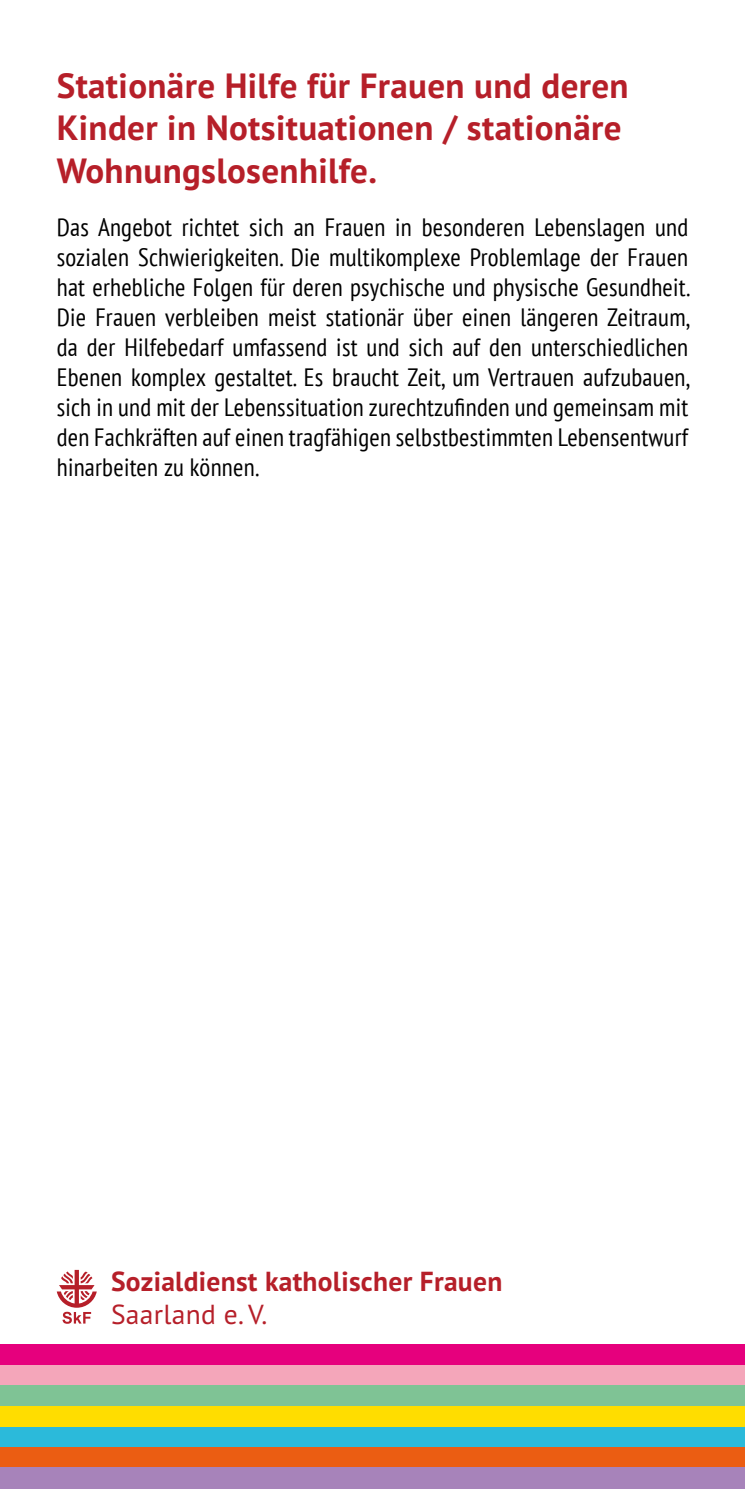
<style>
.page{position:relative;width:745px;height:1489px;background:#fff}
.page>*{position:absolute;margin:0;border:0;box-sizing:border-box;transform-origin:0 0}
.t1{font:700 35px/42.5px "PT Sans Pro";letter-spacing:.01em;color:#b61f29}
.t2{font:700 27.5px "PT Sans Pro";letter-spacing:.01em;color:#b61f29}
.t3{font:27.5px "PT Sans Pro";letter-spacing:.01em;color:#b61f29}
.t4{font:condensed 25px/30px "PT Sans";letter-spacing:.01em;color:#000;text-align:justify}
</style>
<div class="page">
<div style="left:0;top:1364px;width:744px;height:21px;background:#f4a6ba"></div>
<div style="left:0;top:1385px;width:744px;height:20px;background:#7fc395"></div>
<div style="left:0;top:1343px;width:744px;height:21px;background:#e6007d"></div>
<div style="left:0;top:1426px;width:744px;height:20px;background:#2bbada"></div>
<div style="left:0;top:1405px;width:744px;height:21px;background:#fd0"></div>
<div style="left:0;top:1446px;width:744px;height:21px;background:#eb5d12"></div>
<div style="left:0;top:1467px;width:744px;height:21px;background:#a783ba"></div>
<svg style="left:57px;top:1269px;width:40px;height:54px"></svg>
<h1 class="t1" style="left:57px;top:64px;width:573px">Stationäre Hilfe für Frauen und deren<br>Kinder in Notsituationen / stationäre<br>Wohnungslosenhilfe.</h1>
<p class="t4" style="left:57px;top:211px;width:634px">Das Angebot richtet sich an Frauen in besonderen Lebenslagen und sozialen Schwierigkeiten. Die multikomplexe Problemlage der Frauen hat erhebliche Folgen für deren psychische und physische Gesundheit.<br>Die Frauen verbleiben meist stationär über einen längeren Zeitraum, da der Hilfebedarf umfassend ist und sich auf den unterschiedlichen Ebenen komplex gestaltet. Es braucht Zeit, um Vertrauen aufzubauen, sich in und mit der Lebenssituation zurechtzufinden und gemeinsam mit den Fachkräften auf einen tragfähigen selbstbestimmten Lebensentwurf hinarbeiten zu können.</p>
<p class="t2" style="left:111px;top:1263px;width:392px">Sozialdienst katholischer Frauen</p>
<p class="t3" style="left:111px;top:1295px;width:158px">Saarland e. V.</p>
</div>
